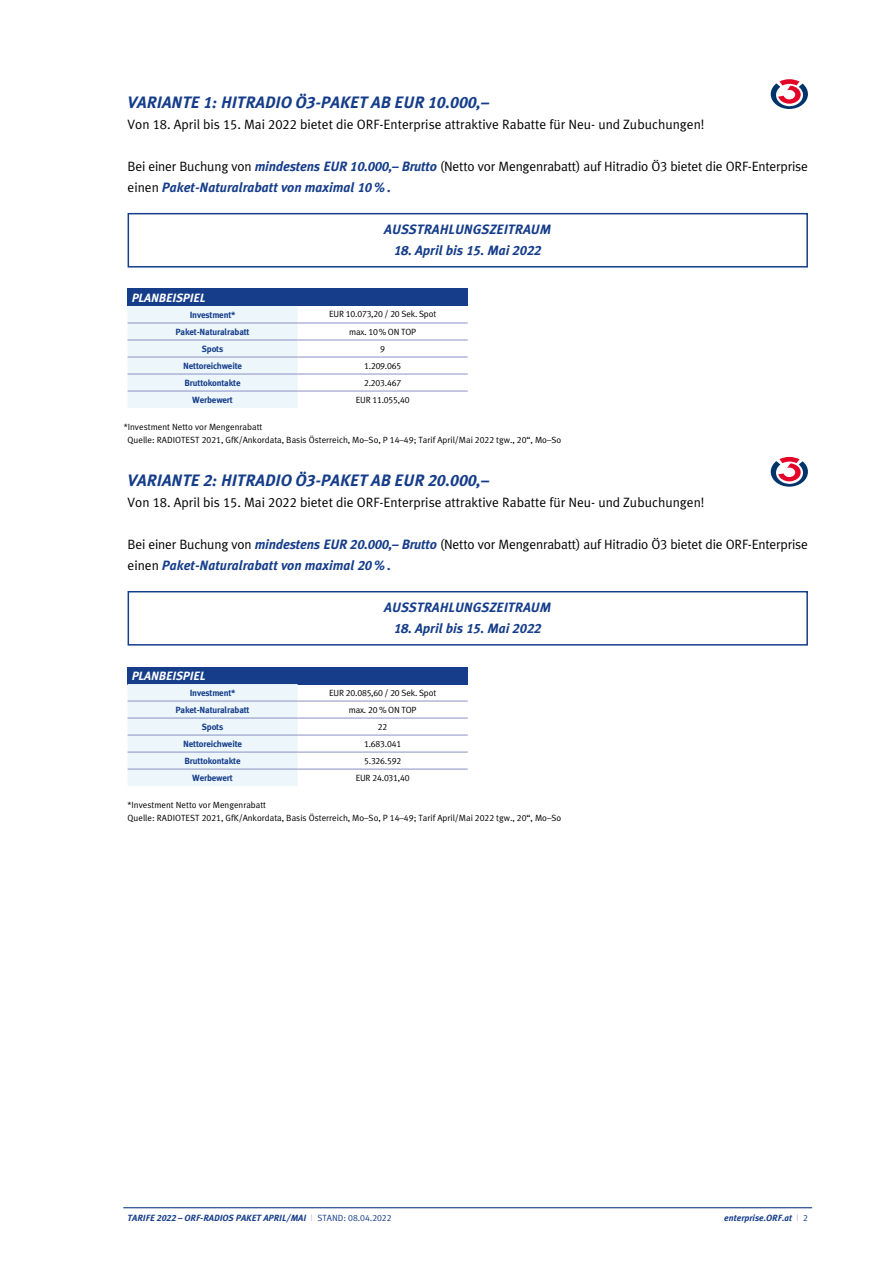
<style>
.page{position:relative;width:893px;height:1263px;background:#fff}
.page>*{position:absolute;margin:0;border:0;box-sizing:border-box;transform-origin:0 0}
.t1{font:italic 700 16.5px "Meta Radio";color:#153d8a}
.t2{font:13.5px "Meta Radio Normal";color:#000}
.t3{font:italic 700 13.5px "Meta Radio";color:#153d8a}
.t4{font:italic 700 12px "Meta Radio";letter-spacing:-.01em;color:#fff}
.t5{font:9px/12.8px "Meta Radio Normal";color:#000}
.t6{font:700 9px "Meta Radio";letter-spacing:-.02em;color:#153d8a}
.t7{font:9px "Meta Radio Normal";letter-spacing:-.02em;color:#000}
.t8{font:italic 700 9px "Meta Radio";color:#153d8a}
.s1{font-family:"Meta Radio";font-weight:700;font-style:italic;color:#153d8a}
.s2{font-family:"Meta Radio Normal";font-weight:400;font-style:normal;color:#000}
.s3{font-family:"Meta Radio Normal";font-weight:400;font-style:normal;color:#adb0d6}
.s4{font-family:"Meta Radio Normal";font-weight:400;font-style:normal}
</style>
<div class="page">
<hr style="left:123px;top:1207px;width:689px;height:1px;background:#153d8a">
<div style="left:128px;top:213px;width:680px;height:55px;border:2px solid #153d8a"></div>
<div style="left:128px;top:591px;width:680px;height:55px;border:2px solid #153d8a"></div>
<svg style="left:771px;top:79px;width:37px;height:30px"></svg>
<svg style="left:771px;top:457px;width:37px;height:30px"></svg>
<div style="left:128px;top:289px;width:340px;height:17px;background:#153d8a"></div>
<div style="left:128px;top:306px;width:170px;height:102px;background:#edf6fb"></div>
<hr style="left:128px;top:323px;width:170px;height:1px;background:#8a91c4">
<hr style="left:298px;top:323px;width:170px;height:1px;background:#8a91c4">
<hr style="left:128px;top:340px;width:170px;height:1px;background:#8a91c4">
<hr style="left:298px;top:340px;width:170px;height:1px;background:#8a91c4">
<hr style="left:128px;top:357px;width:170px;height:1px;background:#8a91c4">
<hr style="left:298px;top:357px;width:170px;height:1px;background:#8a91c4">
<hr style="left:128px;top:374px;width:170px;height:1px;background:#8a91c4">
<hr style="left:298px;top:374px;width:170px;height:1px;background:#8a91c4">
<hr style="left:128px;top:391px;width:170px;height:1px;background:#8a91c4">
<hr style="left:298px;top:391px;width:170px;height:1px;background:#8a91c4">
<div style="left:128px;top:667px;width:340px;height:17px;background:#153d8a"></div>
<div style="left:128px;top:684px;width:170px;height:102px;background:#edf6fb"></div>
<hr style="left:128px;top:701px;width:170px;height:1px;background:#8a91c4">
<hr style="left:298px;top:701px;width:170px;height:1px;background:#8a91c4">
<hr style="left:128px;top:718px;width:170px;height:1px;background:#8a91c4">
<hr style="left:298px;top:718px;width:170px;height:1px;background:#8a91c4">
<hr style="left:128px;top:735px;width:170px;height:1px;background:#8a91c4">
<hr style="left:298px;top:735px;width:170px;height:1px;background:#8a91c4">
<hr style="left:128px;top:752px;width:170px;height:1px;background:#8a91c4">
<hr style="left:298px;top:752px;width:170px;height:1px;background:#8a91c4">
<hr style="left:128px;top:769px;width:170px;height:1px;background:#8a91c4">
<hr style="left:298px;top:769px;width:170px;height:1px;background:#8a91c4">
<p class="t1" style="left:128px;top:93px;width:363px">VARIANTE 1: HITRADIO Ö3-PAKET AB EUR 10.000,–</p>
<p class="t2" style="left:128px;top:116px;width:578px">Von 18. April bis 15. Mai 2022 bietet die ORF-Enterprise attraktive Rabatte für Neu- und Zubuchungen!</p>
<p class="t2" style="left:128px;top:158px;width:682px">Bei einer Buchung von <span class="s1">mindestens EUR 10.000,– Brutto</span> (Netto vor Mengenrabatt) auf Hitradio Ö3 bietet die ORF-Enterprise</p>
<p class="t3" style="left:128px;top:179px;width:265px"><span class="s2">einen</span> Paket-Naturalrabatt von maximal 10%.</p>
<p class="t3" style="left:384px;top:221px;width:168px">AUSSTRAHLUNGSZEITRAUM</p>
<p class="t3" style="left:394px;top:242px;width:149px">18. April bis 15. Mai 2022</p>
<p class="t4" style="left:132px;top:291px;width:75px">PLANBEISPIEL</p>
<p class="t6" style="left:190px;top:309px;width:47px">Investment*</p>
<p class="t7" style="left:329px;top:309px;width:109px">EUR 10.073,20 / 20 Sek. Spot</p>
<p class="t6" style="left:176px;top:326px;width:76px">Paket-Naturalrabatt</p>
<p class="t7" style="left:349px;top:326px;width:68px">max. 10% ON TOP</p>
<p class="t6" style="left:202px;top:343px;width:23px">Spots</p>
<p class="t5" style="left:380px;top:342px;width:6px">9</p>
<p class="t6" style="left:183px;top:360px;width:60px">Nettoreichweite</p>
<p class="t5" style="left:364px;top:359px;width:39px">1.209.065</p>
<p class="t6" style="left:185px;top:377px;width:57px">Bruttokontakte</p>
<p class="t5" style="left:364px;top:376px;width:39px">2.203.467</p>
<p class="t6" style="left:192px;top:394px;width:42px">Werbewert</p>
<p class="t7" style="left:356px;top:394px;width:55px">EUR 11.055,40</p>
<p class="t5" style="left:128px;top:420px;width:435px;text-indent:-4px">*Investment Netto vor Mengenrabatt<br>Quelle: RADIOTEST 2021, GfK/Ankordata, Basis Österreich, Mo–So, P 14–49; Tarif April/Mai 2022 tgw., 20“, Mo–So</p>
<p class="t1" style="left:128px;top:471px;width:363px">VARIANTE 2: HITRADIO Ö3-PAKET AB EUR 20.000,–</p>
<p class="t2" style="left:128px;top:494px;width:578px">Von 18. April bis 15. Mai 2022 bietet die ORF-Enterprise attraktive Rabatte für Neu- und Zubuchungen!</p>
<p class="t2" style="left:128px;top:536px;width:682px">Bei einer Buchung von <span class="s1">mindestens EUR 20.000,– Brutto</span> (Netto vor Mengenrabatt) auf Hitradio Ö3 bietet die ORF-Enterprise</p>
<p class="t3" style="left:128px;top:557px;width:265px"><span class="s2">einen</span> Paket-Naturalrabatt von maximal 20%.</p>
<p class="t3" style="left:384px;top:599px;width:168px">AUSSTRAHLUNGSZEITRAUM</p>
<p class="t3" style="left:394px;top:620px;width:149px">18. April bis 15. Mai 2022</p>
<p class="t4" style="left:132px;top:669px;width:75px">PLANBEISPIEL</p>
<p class="t6" style="left:190px;top:687px;width:47px">Investment*</p>
<p class="t7" style="left:329px;top:687px;width:109px">EUR 20.085,60 / 20 Sek. Spot</p>
<p class="t6" style="left:176px;top:704px;width:76px">Paket-Naturalrabatt</p>
<p class="t7" style="left:349px;top:704px;width:69px">max. 20 % ON TOP</p>
<p class="t6" style="left:202px;top:721px;width:23px">Spots</p>
<p class="t5" style="left:378px;top:720px;width:11px">22</p>
<p class="t6" style="left:183px;top:738px;width:60px">Nettoreichweite</p>
<p class="t5" style="left:364px;top:737px;width:39px">1.683.041</p>
<p class="t6" style="left:185px;top:755px;width:57px">Bruttokontakte</p>
<p class="t5" style="left:364px;top:754px;width:39px">5.326.592</p>
<p class="t6" style="left:192px;top:772px;width:42px">Werbewert</p>
<p class="t7" style="left:356px;top:772px;width:55px">EUR 24.031,40</p>
<p class="t5" style="left:128px;top:798px;width:435px">*Investment Netto vor Mengenrabatt<br>Quelle: RADIOTEST 2021, GfK/Ankordata, Basis Österreich, Mo–So, P 14–49; Tarif April/Mai 2022 tgw., 20“, Mo–So</p>
<p class="t8" style="left:128px;top:1213px;width:266px">TARIFE 2022 – ORF-RADIOS PAKET APRIL/MAI <span class="s3">|</span> <span class="s4">STAND: 08.04.2022</span></p>
<p class="t8" style="left:724px;top:1213px;width:85px">enterprise.ORF.at <span class="s3">|</span> <span class="s4">2</span></p>
</div>
